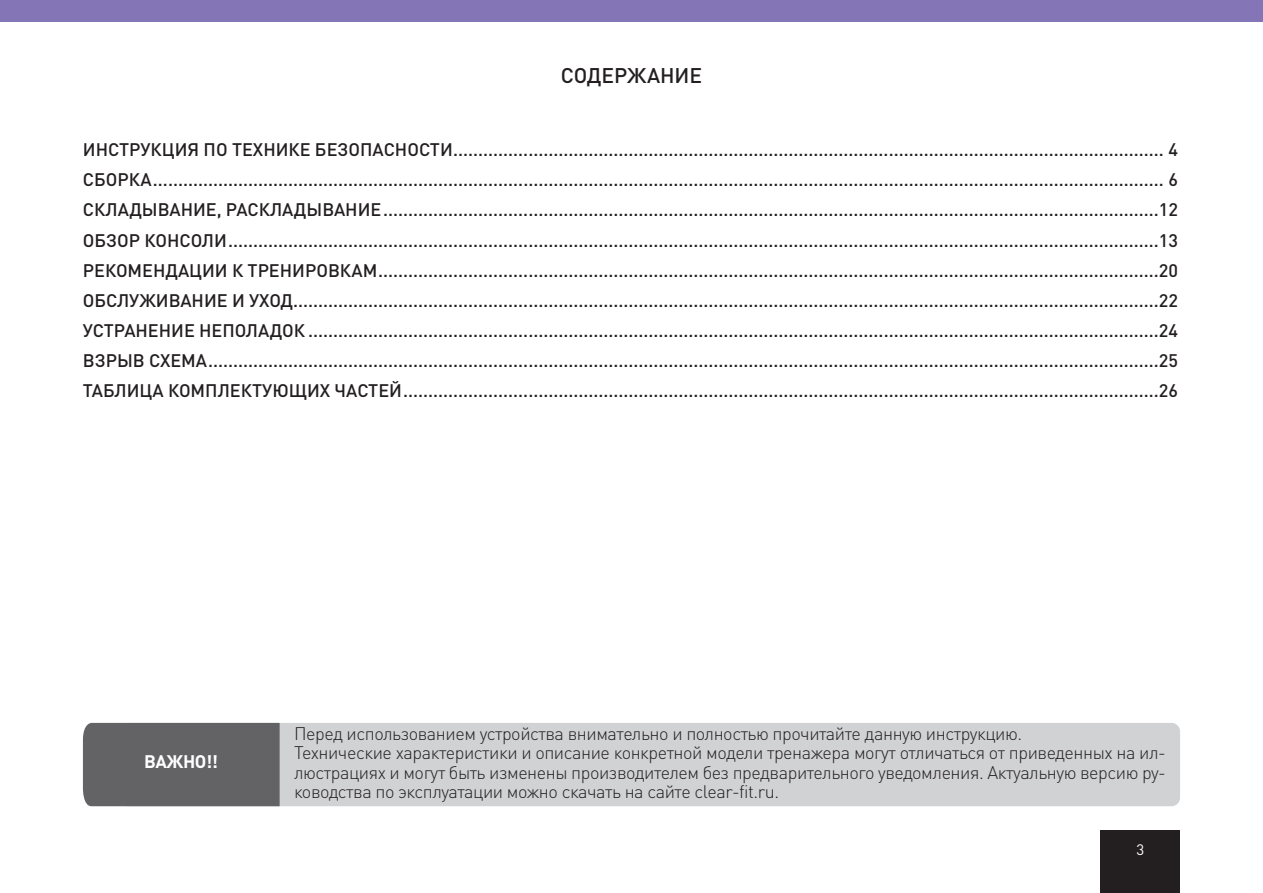
<style>
.page{position:relative;width:1263px;height:893px;background:#fff}
.page>*{position:absolute;margin:0;border:0;box-sizing:border-box;transform-origin:0 0}
.РАЗДЕЛ{font:500 21px "DIN Pro";color:#231f20}
.Содержание{font:500 18px "DIN Pro";color:#231f20}
.t1{font:300 18px/19.5px "DIN Pro";letter-spacing:-.025em;color:#231f20;text-align:justify}
.t2{font:700 18px "DIN Pro";letter-spacing:-.025em;color:#fff}
.t3{font:15px "DIN Pro";color:#fff}
</style>
<div class="page">
<div style="left:0;top:0;width:1263px;height:21px;background:#8476b6"></div>
<div style="left:1101px;top:831px;width:79px;height:62px;background:#231f20"></div>
<div style="left:119px;top:723px;width:1061px;height:83px;background:#d1d2d4;border-radius:9px"></div>
<div style="left:83px;top:723px;width:197px;height:83px;background:#636366"></div>
<p class="РАЗДЕЛ" style="left:561px;top:58px;width:143px">СОДЕРЖАНИЕ</p>
<p class="Содержание" style="left:83px;top:135px;width:1097px">ИНСТРУКЦИЯ ПО ТЕХНИКЕ БЕЗОПАСНОСТИ.............................................................................................................................................. 4</p>
<p class="Содержание" style="left:83px;top:165px;width:1097px">СБОРКА.......................................................................................................................................................................................................... 6</p>
<p class="Содержание" style="left:83px;top:195px;width:1097px">СКЛАДЫВАНИЕ, РАСКЛАДЫВАНИЕ...........................................................................................................................................................12</p>
<p class="Содержание" style="left:83px;top:225px;width:1097px">ОБЗОР КОНСОЛИ..........................................................................................................................................................................................13</p>
<p class="Содержание" style="left:83px;top:256px;width:1097px">РЕКОМЕНДАЦИИ К ТРЕНИРОВКАМ............................................................................................................................................................20</p>
<p class="Содержание" style="left:83px;top:286px;width:1097px">ОБСЛУЖИВАНИЕ И УХОД.............................................................................................................................................................................22</p>
<p class="Содержание" style="left:83px;top:316px;width:1097px">УСТРАНЕНИЕ НЕПОЛАДОК ..........................................................................................................................................................................24</p>
<p class="Содержание" style="left:83px;top:346px;width:1097px">ВЗРЫВ СХЕМА..............................................................................................................................................................................................25</p>
<p class="Содержание" style="left:83px;top:376px;width:1097px">ТАБЛИЦА КОМПЛЕКТУЮЩИХ ЧАСТЕЙ.......................................................................................................................................................26</p>
<p class="t2" style="left:144px;top:747px;width:75px">ВАЖНО!!</p>
<p class="t1" style="left:294px;top:722px;width:730px">Перед использованием устройства внимательно и полностью прочитайте данную инструкцию.</p>
<p class="t1" style="left:294px;top:741px;width:873px">Технические характеристики и описание конкретной модели тренажера могут отличаться от приведенных на ил&shy;люстрациях и могут быть изменены производителем без предварительного уведомления. Актуальную версию ру&shy;ководства по эксплуатации можно скачать на сайте clear-fit.ru.</p>
<p class="t3" style="left:1136px;top:839px;width:9px">3</p>
</div>
